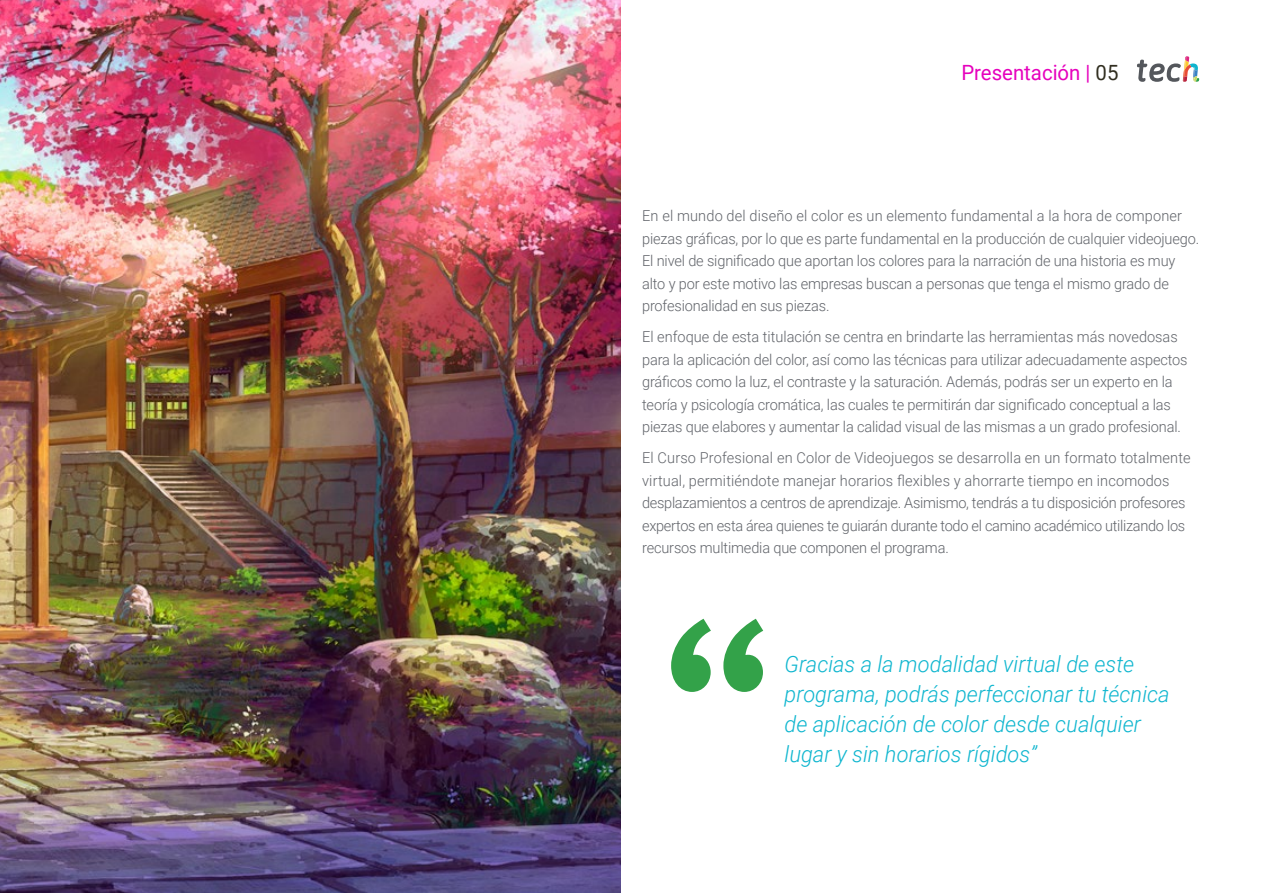
<style>
.page{position:relative;width:1263px;height:893px;background:#fff}
.page>*{position:absolute;margin:0;border:0;box-sizing:border-box;transform-origin:0 0}
.t1{font:italic 300 22.5px/30px "Roboto";color:#0fb6cf}
.t2{font:21px "Roboto";color:#e602bd}
.t3{font:300 15px/22.5px "Roboto";letter-spacing:-.01em;color:#61646a}
.s1{color:#312e20}
</style>
<div class="page">
<svg style="left:671px;top:619px;width:92px;height:73px"></svg>
<img style="left:0;top:0;width:621px;height:893px">
<svg style="left:1137px;top:56px;width:62px;height:26px"></svg>
<h2 class="t2" style="left:961px;top:57px;width:159px">Presentación | <span class="s1">05</span></h2>
<p class="t3" style="left:642px;top:204px;width:559px">En el mundo del diseño el color es un elemento fundamental a la hora de componer piezas gráficas, por lo que es parte fundamental en la producción de cualquier videojuego.<br>El nivel de significado que aportan los colores para la narración de una historia es muy alto y por este motivo las empresas buscan a personas que tenga el mismo grado de profesionalidad en sus piezas.</p>
<p class="t3" style="left:642px;top:325px;width:547px">El enfoque de esta titulación se centra en brindarte las herramientas más novedosas para la aplicación del color, así como las técnicas para utilizar adecuadamente aspectos gráficos como la luz, el contraste y la saturación. Además, podrás ser un experto en la teoría y psicología cromática, las cuales te permitirán dar significado conceptual a las piezas que elabores y aumentar la calidad visual de las mismas a un grado profesional.</p>
<p class="t3" style="left:642px;top:446px;width:550px">El Curso Profesional en Color de Videojuegos se desarrolla en un formato totalmente virtual, permitiéndote manejar horarios flexibles y ahorrarte tiempo en incomodos desplazamientos a centros de aprendizaje. Asimismo, tendrás a tu disposición profesores expertos en esta área quienes te guiarán durante todo el camino académico utilizando los recursos multimedia que componen el programa.</p>
<h1 class="t1" style="left:784px;top:648px;width:387px">Gracias a la modalidad virtual de este programa, podrás perfeccionar tu técnica de aplicación de color desde cualquier lugar y sin horarios rígidos”</h1>
</div>
